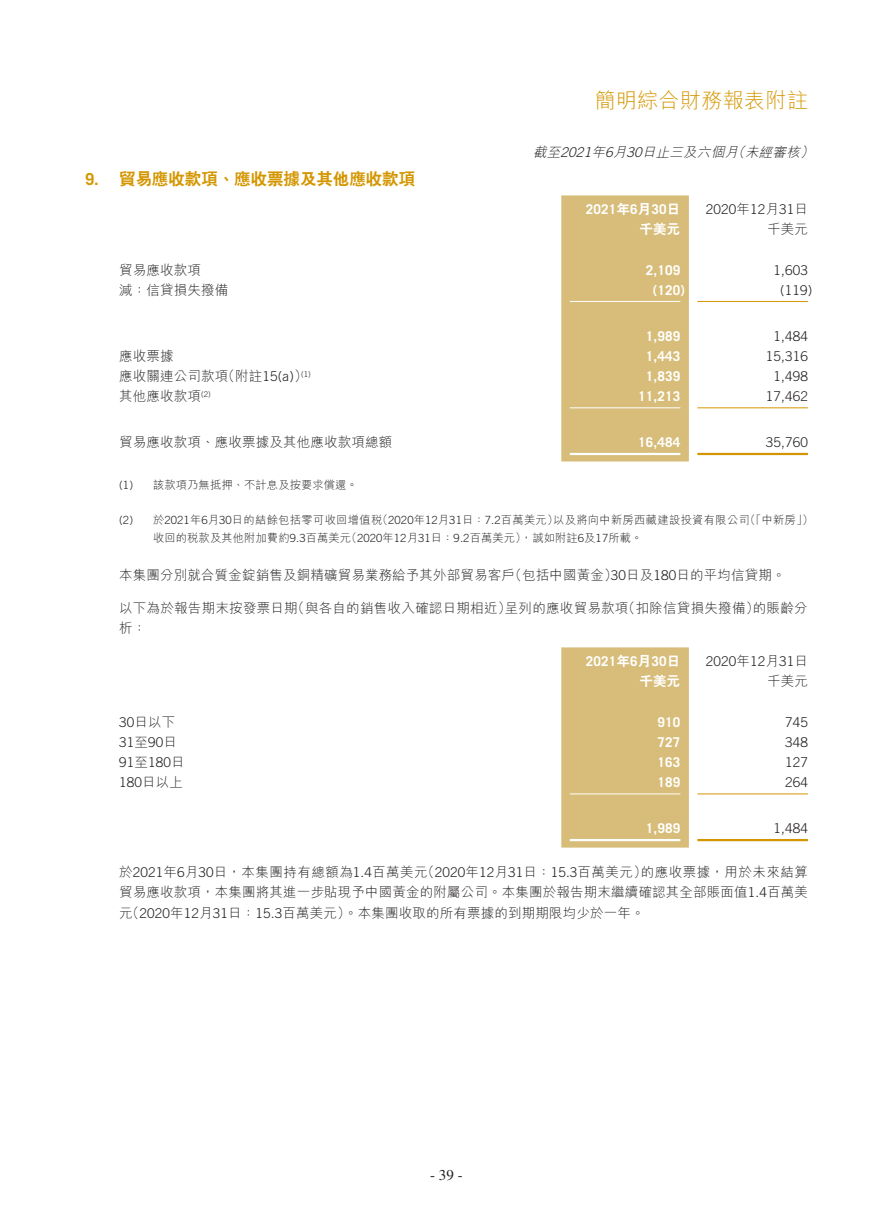
<style>
.page{position:relative;width:893px;height:1212px;background:#fff}
.page>*{position:absolute;margin:0;border:0;box-sizing:border-box;transform-origin:0 0}
.t1{font:300 21px "M Hei HK";letter-spacing:.015em;color:#d49600}
.t2{font:800 16.5px "C Hei 2 HK";letter-spacing:-.005em;color:#d49600}
.t3{font:15px "Times LT Std";color:#231f20}
.t4{font:300 13.5px/20.2px "M Hei HK";letter-spacing:.01em;color:#231f20}
.t5{font:300 13.5px "Trade Gothic LT Std";letter-spacing:.01em;color:#231f20}
.t6{font:700 13.5px "Trade Gothic LT Std";letter-spacing:.01em;color:#fff}
.t7{font:italic 300 13.5px "M Hei HK";color:#231f20}
.t8{font:800 13.5px "C Hei 2 HK";letter-spacing:.01em;color:#fff}
.t9{font:300 11.25px/18px "M Hei HK";letter-spacing:.03em;color:#231f20}
.t10{font:300 11.25px "M Hei HK";letter-spacing:.01em;color:#231f20}
.s1{font-family:"Trade Gothic LT Std";font-weight:700}
.s2{font-family:"Trade Gothic LT Std"}
.s3{font-family:"C Hei 2 HK";font-weight:800}
.s4{font-family:"M Hei HK"}
</style>
<div class="page">
<div style="left:561px;top:195px;width:128px;height:266px;background:#d7bd79"></div>
<hr style="left:570px;top:301px;width:110px;height:1px;background:#fff">
<hr style="left:697px;top:301px;width:111px;height:1px;background:#d49600">
<hr style="left:570px;top:407px;width:110px;height:1px;background:#fff">
<hr style="left:697px;top:407px;width:111px;height:1px;background:#d49600">
<hr style="left:570px;top:453px;width:110px;height:2px;background:#fff">
<hr style="left:697px;top:453px;width:111px;height:2px;background:#d49600">
<div style="left:561px;top:647px;width:128px;height:200px;background:#d7bd79"></div>
<hr style="left:570px;top:793px;width:110px;height:1px;background:#fff">
<hr style="left:697px;top:793px;width:111px;height:1px;background:#d49600">
<hr style="left:570px;top:839px;width:110px;height:2px;background:#fff">
<hr style="left:697px;top:839px;width:111px;height:2px;background:#d49600">
<h1 class="t1" style="left:595px;top:86px;width:215px">簡明綜合財務報表附註</h1>
<p class="t2" style="left:85px;top:168px;width:332px"><span class="s1">9.</span> 貿易應收款項、應收票據及其他應收款項</p>
<p class="t7" style="left:533px;top:143px;width:286px">截至<span class="s2">2021</span>年<span class="s2">6</span>月<span class="s2">30</span>日止三及六個月（未經審核）</p>
<p class="t6" style="left:586px;top:201px;width:96px">2021<span class="s3">年</span>6<span class="s3">月</span>30<span class="s3">日</span></p>
<p class="t5" style="left:706px;top:201px;width:104px">2020<span class="s4">年</span>12<span class="s4">月</span>31<span class="s4">日</span></p>
<p class="t8" style="left:639px;top:220px;width:42px">千美元</p>
<p class="t4" style="left:767px;top:219px;width:42px">千美元</p>
<p class="t4" style="left:119px;top:259px;width:83px">貿易應收款項</p>
<p class="t6" style="left:646px;top:262px;width:36px">2,109</p>
<p class="t5" style="left:773px;top:262px;width:36px">1,603</p>
<p class="t4" style="left:119px;top:279px;width:111px">減：信貸損失撥備</p>
<p class="t6" style="left:653px;top:282px;width:34px">(120)</p>
<p class="t5" style="left:780px;top:282px;width:34px">(119)</p>
<p class="t6" style="left:646px;top:327px;width:36px">1,989</p>
<p class="t5" style="left:773px;top:328px;width:36px">1,484</p>
<p class="t4" style="left:119px;top:345px;width:56px">應收票據</p>
<p class="t6" style="left:646px;top:348px;width:36px">1,443</p>
<p class="t5" style="left:766px;top:348px;width:44px">15,316</p>
<p class="t4" style="left:119px;top:365px;width:193px">應收關連公司款項（附註<span class="s2">15(a)</span>）<sup>(1)</sup></p>
<p class="t6" style="left:646px;top:368px;width:36px">1,839</p>
<p class="t5" style="left:773px;top:368px;width:36px">1,498</p>
<p class="t4" style="left:119px;top:386px;width:93px">其他應收款項<sup>(2)</sup></p>
<p class="t6" style="left:638px;top:388px;width:44px">11,213</p>
<p class="t5" style="left:766px;top:389px;width:44px">17,462</p>
<p class="t4" style="left:119px;top:431px;width:275px">貿易應收款項、應收票據及其他應收款項總額</p>
<p class="t6" style="left:638px;top:434px;width:44px">16,484</p>
<p class="t5" style="left:766px;top:434px;width:44px">35,760</p>
<p class="t10" style="left:119px;top:477px;width:240px"><span class="s2">(1)</span> 該款項乃無抵押、不計息及按要求償還。</p>
<p class="t9" style="left:153px;top:511px;width:662px;text-indent:-34px"><span class="s2">(2)</span> 於<span class="s2">2021</span>年<span class="s2">6</span>月<span class="s2">30</span>日的結餘包括零可收回增值稅（<span class="s2">2020</span>年<span class="s2">12</span>月<span class="s2">31</span>日：<span class="s2">7.2</span>百萬美元）以及將向中新房西藏建設投資有限公司（「中新房」）收回的稅款及其他附加費約<span class="s2">9.3</span>百萬美元（<span class="s2">2020</span>年<span class="s2">12</span>月<span class="s2">31</span>日：<span class="s2">9.2</span>百萬美元），誠如附註<span class="s2">6</span>及<span class="s2">17</span>所載。</p>
<p class="t4" style="left:119px;top:564px;width:668px">本集團分別就合質金錠銷售及銅精礦貿易業務給予其外部貿易客戶（包括中國黃金）<span class="s2">30</span>日及<span class="s2">180</span>日的平均信貸期。</p>
<p class="t4" style="left:119px;top:597px;width:690px">以下為於報告期末按發票日期（與各自的銷售收入確認日期相近）呈列的應收貿易款項（扣除信貸損失撥備）的賬齡分析：</p>
<p class="t6" style="left:586px;top:653px;width:96px">2021<span class="s3">年</span>6<span class="s3">月</span>30<span class="s3">日</span></p>
<p class="t5" style="left:706px;top:653px;width:104px">2020<span class="s4">年</span>12<span class="s4">月</span>31<span class="s4">日</span></p>
<p class="t8" style="left:639px;top:672px;width:42px">千美元</p>
<p class="t4" style="left:767px;top:671px;width:42px">千美元</p>
<p class="t4" style="left:119px;top:711px;width:58px"><span class="s2">30</span>日以下</p>
<p class="t6" style="left:657px;top:714px;width:24px">910</p>
<p class="t5" style="left:785px;top:714px;width:24px">745</p>
<p class="t5" style="left:119px;top:734px;width:59px">31<span class="s4">至</span>90<span class="s4">日</span></p>
<p class="t6" style="left:657px;top:734px;width:24px">727</p>
<p class="t5" style="left:785px;top:734px;width:24px">348</p>
<p class="t5" style="left:119px;top:754px;width:67px">91<span class="s4">至</span>180<span class="s4">日</span></p>
<p class="t6" style="left:657px;top:754px;width:24px">163</p>
<p class="t5" style="left:785px;top:754px;width:24px">127</p>
<p class="t5" style="left:119px;top:775px;width:65px">180<span class="s4">日以上</span></p>
<p class="t6" style="left:657px;top:774px;width:24px">189</p>
<p class="t5" style="left:785px;top:775px;width:24px">264</p>
<p class="t6" style="left:646px;top:820px;width:36px">1,989</p>
<p class="t5" style="left:773px;top:820px;width:36px">1,484</p>
<p class="t4" style="left:119px;top:861px;width:690px;text-align:justify">於<span class="s2">2021</span>年<span class="s2">6</span>月<span class="s2">30</span>日，本集團持有總額為<span class="s2">1.4</span>百萬美元（<span class="s2">2020</span>年<span class="s2">12</span>月<span class="s2">31</span>日：<span class="s2">15.3</span>百萬美元）的應收票據，用於未來結算貿易應收款項，本集團將其進一步貼現予中國黃金的附屬公司。本集團於報告期末繼續確認其全部賬面值<span class="s2">1.4</span>百萬美元（<span class="s2">2020</span>年<span class="s2">12</span>月<span class="s2">31</span>日：<span class="s2">15.3</span>百萬美元）。本集團收取的所有票據的到期期限均少於一年。</p>
<p class="t3" style="left:430px;top:1167px;width:34px">- 39 -</p>
</div>
